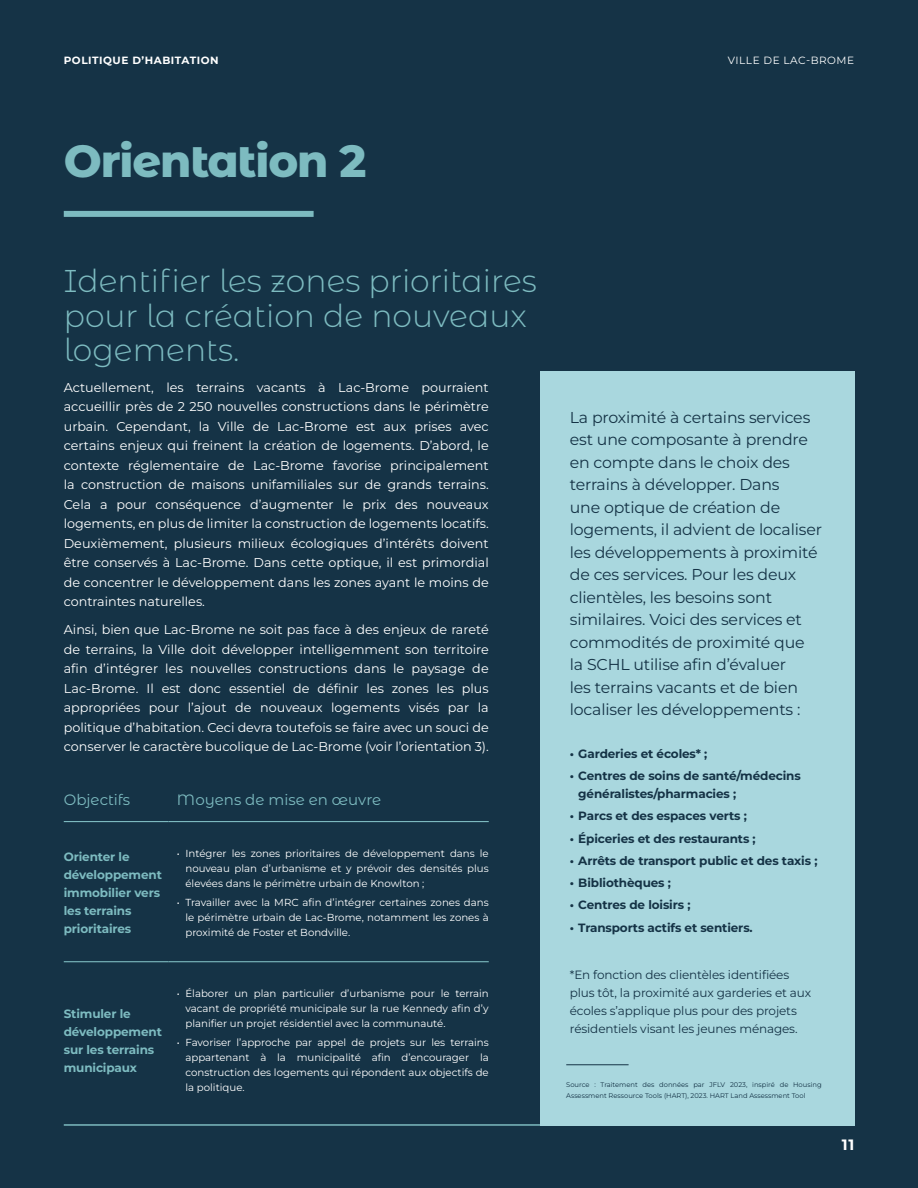
<style>
.page{position:relative;width:918px;height:1188px;background:#153346}
.page>*{position:absolute;margin:0;border:0;box-sizing:border-box;transform-origin:0 0}
.t1{font:800 45px "Montserrat Alternates";letter-spacing:-.025em;color:#7dbbc0}
.t2{font:300 31.5px/34.5px "Montserrat Alternates";color:#7dbbc0}
.t3{font:15.75px/22.5px "Montserrat";letter-spacing:-.01em;color:#153346}
.t4{font:15px "Montserrat Alternates";color:#7dbbc0}
.t5{font:700 15px "Montserrat";color:#fff}
.t6{font:12.75px/19.5px "Montserrat";color:#fff;text-align:justify}
.t7{font:700 12px/18px "Montserrat";letter-spacing:-.01em;color:#153346}
.t8{font:12px/18px "Montserrat";letter-spacing:-.01em;color:#153346}
.t9{font:700 12px/18px "Montserrat";letter-spacing:-.01em;color:#7dbbc0}
.t10{font:700 10.5px "Montserrat";letter-spacing:.05em;color:#fff}
.t11{font:10.5px "Montserrat";letter-spacing:.05em;color:#fff}
.t12{font:10.2px/15px "Montserrat";color:#fff;text-align:justify}
.t13{font:6.75px/10.5px "Montserrat";color:#153346}
</style>
<div class="page">
<hr style="left:64px;top:1124px;width:790px;height:2px;background:#7dbbc0">
<div style="left:540px;top:371px;width:314px;height:755px;background:#a9d7de"></div>
<hr style="left:566px;top:1064px;width:63px;height:1px;background:#153346">
<hr style="left:64px;top:821px;width:104px;height:1px;background:#7dbbc0">
<hr style="left:168px;top:821px;width:321px;height:1px;background:#7dbbc0">
<hr style="left:64px;top:961px;width:104px;height:1px;background:#7dbbc0">
<hr style="left:168px;top:961px;width:321px;height:1px;background:#7dbbc0">
<div style="left:64px;top:211px;width:250px;height:6px;background:#7dbbc0"></div>
<p class="t10" style="left:64px;top:53px;width:156px">POLITIQUE D’HABITATION</p>
<h1 class="t1" style="left:64px;top:128px;width:304px">Orientation 2</h1>
<p class="t11" style="left:728px;top:53px;width:128px">VILLE DE LAC-BROME</p>
<h2 class="t2" style="left:64px;top:263px;width:475px">Identifier les zones prioritaires pour la création de nouveaux logements.</h2>
<p class="t6" style="left:64px;top:377px;width:426px">Actuellement, les terrains vacants à Lac-Brome pourraient accueillir près de 2 250 nouvelles constructions dans le périmètre urbain. Cependant, la Ville de Lac-Brome est aux prises avec certains enjeux qui freinent la création de logements. D’abord, le contexte réglementaire de Lac-Brome favorise principalement la construction de maisons unifamiliales sur de grands terrains.<br>Cela a pour conséquence d’augmenter le prix des nouveaux logements, en plus de limiter la construction de logements locatifs.<br>Deuxièmement, plusieurs milieux écologiques d’intérêts doivent être conservés à Lac-Brome. Dans cette optique, il est primordial de concentrer le développement dans les zones ayant le moins de contraintes naturelles.</p>
<p class="t6" style="left:64px;top:619px;width:426px">Ainsi, bien que Lac-Brome ne soit pas face à des enjeux de rareté de terrains, la Ville doit développer intelligemment son territoire afin d’intégrer les nouvelles constructions dans le paysage de Lac-Brome. Il est donc essentiel de définir les zones les plus appropriées pour l’ajout de nouveaux logements visés par la politique d’habitation. Ceci devra toutefois se faire avec un souci de conserver le caractère bucolique de Lac-Brome (voir l’orientation 3).</p>
<p class="t4" style="left:64px;top:790px;width:68px">Objectifs</p>
<p class="t4" style="left:177px;top:790px;width:206px">Moyens de mise en œuvre</p>
<p class="t9" style="left:64px;top:848px;width:100px">Orienter le développement immobilier vers les terrains prioritaires</p>
<p class="t12" style="left:185px;top:846px;width:305px;text-indent:-9px">• Intégrer les zones prioritaires de développement dans le nouveau plan d’urbanisme et y prévoir des densités plus élevées dans le périmètre urbain de Knowlton ;</p>
<p class="t12" style="left:185px;top:895px;width:305px;text-indent:-9px">• Travailler avec la MRC afin d’intégrer certaines zones dans le périmètre urbain de Lac-Brome, notamment les zones à proximité de Foster et Bondville.</p>
<p class="t9" style="left:64px;top:1005px;width:100px">Stimuler le développement sur les terrains municipaux</p>
<p class="t12" style="left:185px;top:986px;width:305px;text-indent:-9px">• Élaborer un plan particulier d’urbanisme pour le terrain vacant de propriété municipale sur la rue Kennedy afin d’y planifier un projet résidentiel avec la communauté.</p>
<p class="t12" style="left:185px;top:1035px;width:305px;text-indent:-9px">• Favoriser l’approche par appel de projets sur les terrains appartenant à la municipalité afin d’encourager la construction des logements qui répondent aux objectifs de la politique.</p>
<p class="t3" style="left:570px;top:405px;width:254px">La proximité à certains services est une composante à prendre en compte dans le choix des terrains à développer. Dans<br>une optique de création de logements, il advient de localiser les développements à proximité de ces services. Pour les deux clientèles, les besoins sont similaires. Voici des services et commodités de proximité que<br>la SCHL utilise afin d’évaluer<br>les terrains vacants et de bien localiser les développements :</p>
<p class="t7" style="left:570px;top:744px;width:139px">• Garderies et écoles* ;</p>
<p class="t7" style="left:578px;top:767px;width:224px;text-indent:-9px">• Centres de soins de santé/médecins généralistes/pharmacies ;</p>
<p class="t7" style="left:570px;top:807px;width:178px">• Parcs et des espaces verts ;</p>
<p class="t7" style="left:570px;top:829px;width:187px">• Épiceries et des restaurants ;</p>
<p class="t7" style="left:570px;top:851px;width:249px">• Arrêts de transport public et des taxis ;</p>
<p class="t7" style="left:570px;top:874px;width:103px">• Bibliothèques ;</p>
<p class="t7" style="left:570px;top:896px;width:122px">• Centres de loisirs ;</p>
<p class="t7" style="left:570px;top:918px;width:184px">• Transports actifs et sentiers.</p>
<p class="t8" style="left:570px;top:965px;width:243px">*En fonction des clientèles identifiées plus tôt, la proximité aux garderies et aux écoles s’applique plus pour des projets résidentiels visant les jeunes ménages.</p>
<p class="t13" style="left:566px;top:1080px;width:257px">Source : Traitement des données par JFLV 2023, inspiré de Housing<br>Assessment Ressource Tools (HART), 2023. HART Land Assessment Tool</p>
<p class="t5" style="left:842px;top:1134px;width:14px">11</p>
</div>
